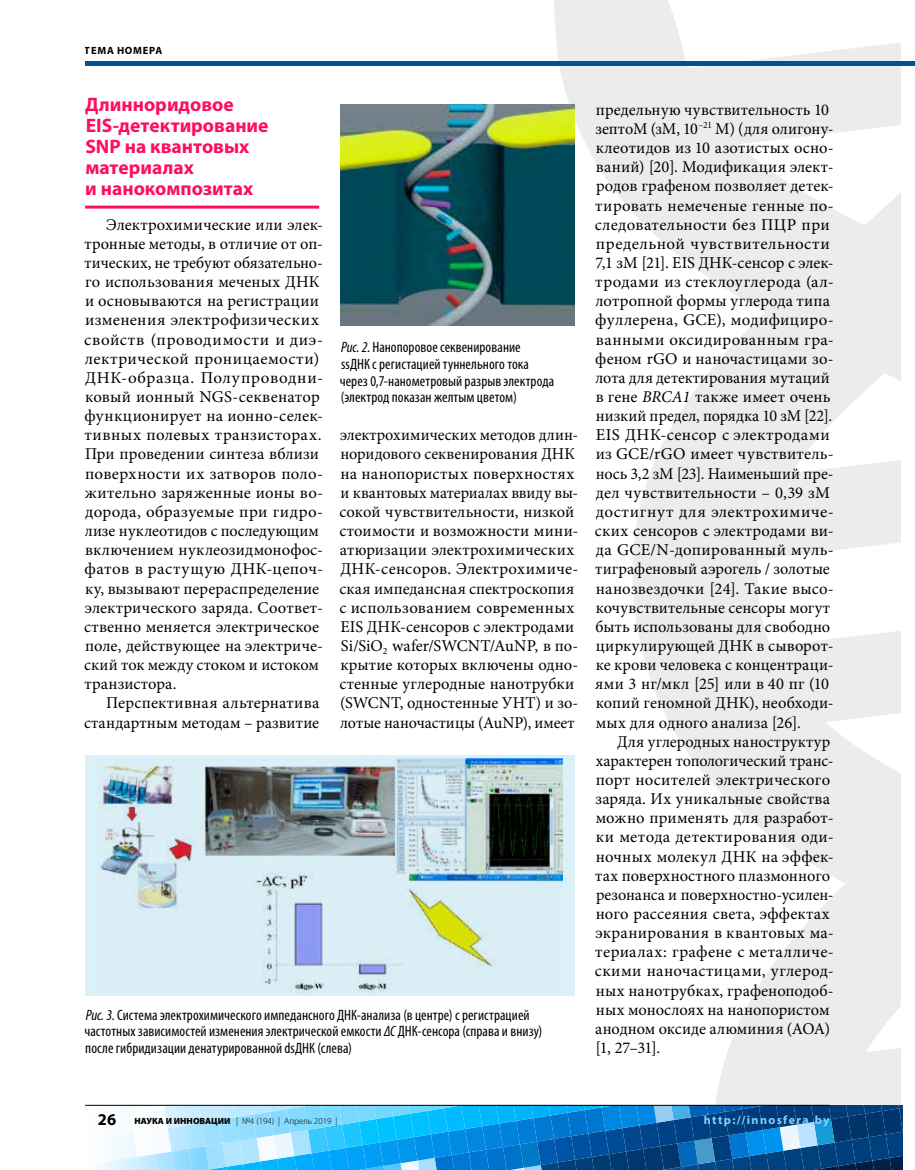
<style>
.page{position:relative;width:915px;height:1170px;background:#fff}
.page>*{position:absolute;margin:0;border:0;box-sizing:border-box;transform-origin:0 0}
.t1{font:700 19.5px/21px "Myriad Pro";color:#ff0e5c}
.t2{font:16.5px/19.2px "Minion Pro";letter-spacing:.01em;color:#000}
.t3{font:condensed 15px/16.5px "Myriad Pro";letter-spacing:.005em;color:#000}
.t4{font:700 12px "Myriad Pro";letter-spacing:.115em;color:#82d0f5}
.t5{font:700 10.5px "Myriad Pro";letter-spacing:.065em;color:#000}
.t6{font:300 9px "Myriad Pro";color:#000}
.s1{font-style:italic}
.s2{font-weight:700;font-size:16.5px}
.s3{font-weight:900}
</style>
<div class="page">
<svg style="left:551px;top:0;width:349px;height:1104px;fill:#ececed"></svg>
<hr style="left:85px;top:205px;width:234px;height:3px;background:#ff0e5c">
<img style="left:340px;top:104px;width:234px;height:221px">
<div style="left:85px;top:755px;width:489px;height:240px;background:#dcf0f8"></div>
<img style="left:97px;top:758px;width:465px;height:235px">
<hr style="left:85px;top:61px;width:829px;height:4px;background:#005290">
<svg style="left:85px;top:1104px;width:816px;height:66px;background:#4297cc"></svg>
<hr style="left:85px;top:1104px;width:744px;height:1px;background:#000">
<p class="t5" style="left:85px;top:44px;width:79px">ТЕМА НОМЕРА</p>
<p class="t1" style="left:85px;top:94px;width:185px">Длинноридовое<br>EIS‑детектирование<br>SNP на квантовых материалах<br>и нанокомпозитах</p>
<p class="t2" style="left:84px;top:215px;width:240px;text-indent:22px">Электрохимические или элек&shy;тронные методы, в отличие от оп&shy;тических, не требуют обязательно&shy;го использования меченых ДНК и основываются на регистрации изменения электрофизических свойств (проводимости и диэ&shy;лектрической проницаемости)<br>ДНК‑образца. Полупроводни&shy;ковый ионный NGS‑секвенатор функционирует на ионно-селек&shy;тивных полевых транзисторах.<br>При проведении синтеза вблизи поверхности их затворов поло&shy;жительно заряженные ионы во&shy;дорода, образуемые при гидро&shy;лизе нуклеотидов с последующим включением нуклеозидмонофос&shy;фатов в растущую ДНК‑цепоч&shy;ку, вызывают перераспределение электрического заряда. Соответ&shy;ственно меняется электрическое поле, действующее на электриче&shy;ский ток между стоком и истоком транзистора.</p>
<p class="t2" style="left:84px;top:693px;width:236px;text-align:right">Перспективная альтернатива стандартным методам – развитие</p>
<p class="t3" style="left:340px;top:339px;width:216px"><span class="s1">Рис. 2</span>. Нанопоровое секвенирование<br>ssДНК с регистацией туннельного тока через 0,7-нанометровый разрыв электрода (электрод показан желтым цветом)</p>
<p class="t2" style="left:339px;top:425px;width:240px">электрохимических методов длин&shy;норидового секвенирования ДНК на нанопористых поверхностях и квантовых материалах ввиду вы&shy;сокой чувствительности, низкой стоимости и возможности мини&shy;атюризации электрохимических<br>ДНК‑сенсоров. Электрохимиче&shy;ская импедансная спектроскопия с использованием современных<br>EIS ДНК‑сенсоров с электродами<br>Si/SiO<sub>2</sub> wafer/SWCNT/AuNP, в по&shy;крытие которых включены одно&shy;стенные углеродные нанотрубки (SWCNT, одностенные УНТ) и зо&shy;лотые наночастицы (AuNP), имеет</p>
<p class="t3" style="left:84px;top:1006px;width:459px"><span class="s1">Рис. 3</span>. Система электрохимического импедансного ДНК-анализа (в центре) с регистрацией частотных зависимостей изменения электрической емкости <span class="s1">ΔС</span> ДНК-сенсора (справа и внизу) после гибридизации денатурированной dsДНК (слева)</p>
<p class="t2" style="left:594px;top:100px;width:240px">предельную чувствительность 10 зептоM (зM, 10<sup>–21</sup> М) (для олигону&shy;клеотидов из 10 азотистых осно&shy;ваний) [20]. Модификация элект&shy;родов графеном позволяет детек&shy;тировать немеченые генные по&shy;следовательности без ПЦР при предельной чувствительности<br>7,1 зM [21]. EIS ДНК‑сенсор с элек&shy;тродами из стеклоуглерода (ал&shy;лотропной формы углерода типа фуллерена, GCE), модифициро&shy;ванными оксидированным гра&shy;феном rGO и наночастицами зо&shy;лота для детектирования мутаций в гене <span class="s1">BRCA1</span> также имеет очень низкий предел, порядка 10 зM [22].<br>EIS ДНК‑сенсор с электродами из GCE/rGO имеет чувствитель&shy;нось 3,2 зM [23]. Наименьший пре&shy;дел чувствительности – 0,39 зМ достигнут для электрохимиче&shy;ских сенсоров с электродами ви&shy;да GCE/N‑допированный муль&shy;тиграфеновый аэрогель / золотые нанозвездочки [24]. Такие высо&shy;кочувствительные сенсоры могут быть использованы для свободно циркулирующей ДНК в сыворот&shy;ке крови человека с концентраци&shy;ями 3 нг/мкл [25] или в 40 пг (10 копий геномной ДНК), необходи&shy;мых для одного анализа [26].</p>
<p class="t2" style="left:594px;top:731px;width:240px;text-indent:22px">Для углеродных наноструктур характерен топологический транс&shy;порт носителей электрического заряда. Их уникальные свойства можно применять для разработ&shy;ки метода детектирования оди&shy;ночных молекул ДНК на эффек&shy;тах поверхностного плазмонного резонанса и поверхностно-усилен&shy;ного рассеяния света, эффектах экранирования в квантовых ма&shy;териалах: графене с металличе&shy;скими наночастицами, углерод&shy;ных нанотрубках, графеноподоб&shy;ных монослоях на нанопористом анодном оксиде алюминия (АОА) [1, 27–31].</p>
<p class="t6" style="left:98px;top:1116px;width:241px"><span class="s2">26</span> <span class="s3">НАУКА И ИННОВАЦИИ</span> | №4 (194) | Апрель 2019 |</p>
<p class="t4" style="left:703px;top:1113px;width:127px">http://innosfera.by</p>
</div>
